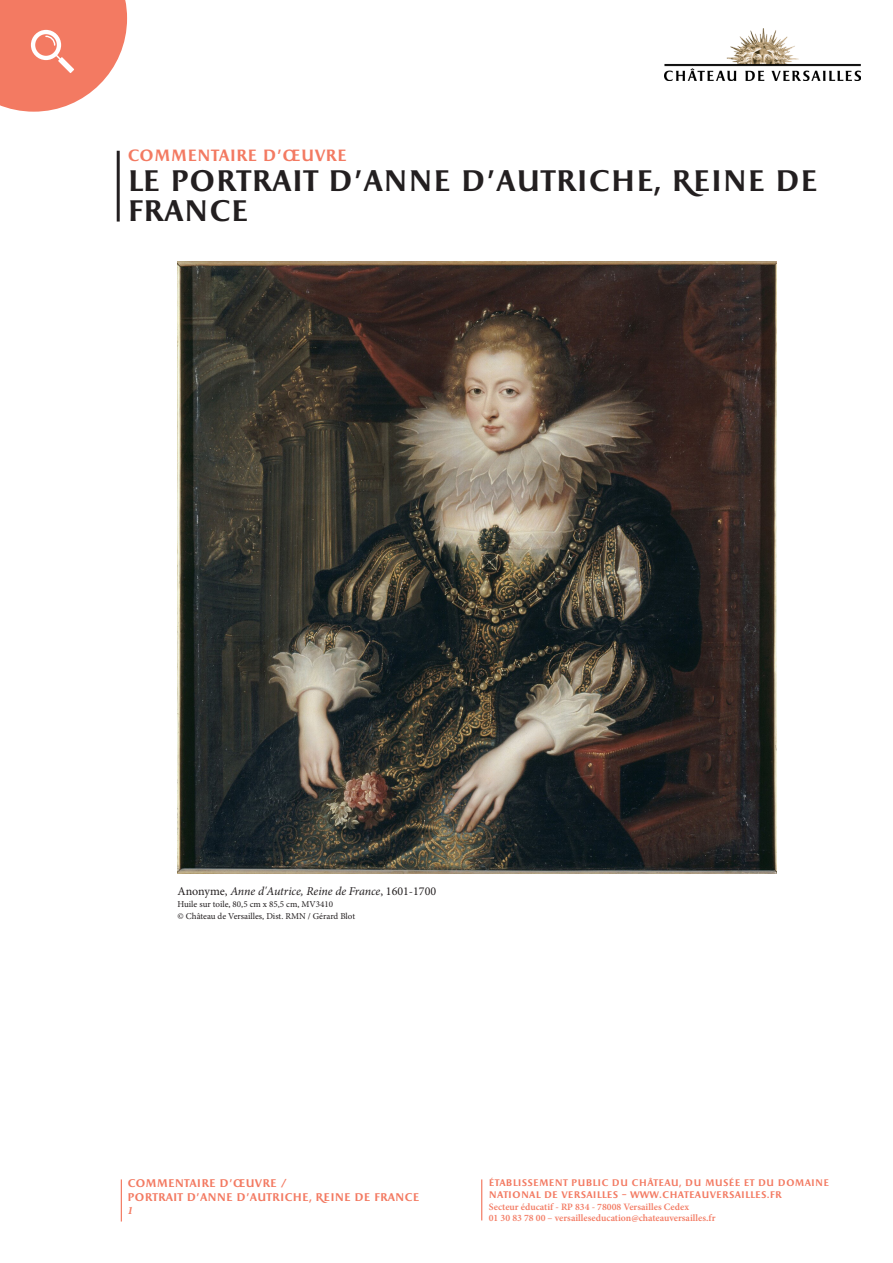
<style>
.page{position:relative;width:893px;height:1263px;background:#fff}
.page>*{position:absolute;margin:0;border:0;box-sizing:border-box;transform-origin:0 0}
.t1{font:700 30px/30px "Apollon";color:#231f20}
.t2{font:700 16.5px "Apollon";color:#f37a62}
.t3{font:italic 12px "Minion Pro";letter-spacing:-.005em;color:#231f20}
.t4{font:700 11.25px/13.5px "Apollon";color:#f37a62}
.t5{font:italic 700 11.25px "Minion Pro";color:#f37a62}
.t6{font:600 9.75px/11.7px "Minion Pro";color:#f37a62}
.t7{font:700 9.6px/11.7px "Apollon";letter-spacing:.015em;color:#f37a62}
.t8{font:9px "Minion Pro";color:#231f20}
.s1{font-style:normal}
</style>
<div class="page">
<hr style="left:121px;top:1179px;width:1px;height:42px;background:#f37a62">
<hr style="left:481px;top:1179px;width:1px;height:41px;background:#f37a62">
<svg style="left:0;top:0;width:127px;height:112px"></svg>
<img style="left:665px;top:29px;width:195px;height:51px">
<hr style="left:117px;top:151px;width:3px;height:71px;background:#231f20">
<img style="left:178px;top:262px;width:598px;height:612px">
<p class="t2" style="left:127px;top:146px;width:221px">COMMENTAIRE D’ŒUVRE</p>
<p class="t1" style="left:127px;top:168px;width:692px">LE PORTRAIT D’ANNE D’AUTRICHE, REINE DE<br>FRANCE</p>
<p class="t3" style="left:178px;top:883px;width:260px"><span class="s1">Anonyme,</span> Anne d'Autrice, Reine de France<span class="s1">, 1601-1700</span></p>
<p class="t8" style="left:178px;top:898px;width:157px">Huile sur toile, 80,5 cm x 85,5 cm, MV3410</p>
<p class="t8" style="left:178px;top:910px;width:179px">© Château de Versailles, Dist. RMN / Gérard Blot</p>
<p class="t4" style="left:128px;top:1177px;width:294px">COMMENTAIRE D’ŒUVRE /<br>PORTRAIT D'ANNE D'AUTRICHE, REINE DE FRANCE</p>
<p class="t5" style="left:128px;top:1202px;width:7px">1</p>
<p class="t7" style="left:489px;top:1177px;width:342px">ÉTABLISSEMENT PUBLIC DU CHÂTEAU, DU MUSÉE ET DU DOMAINE<br>NATIONAL DE VERSAILLES – WWW.CHATEAUVERSAILLES.FR</p>
<p class="t6" style="left:489px;top:1201px;width:228px">Secteur éducatif - RP 834 - 78008 Versailles Cedex<br>01 30 83 78 00 – versailleseducation@chateauversailles.fr</p>
</div>
